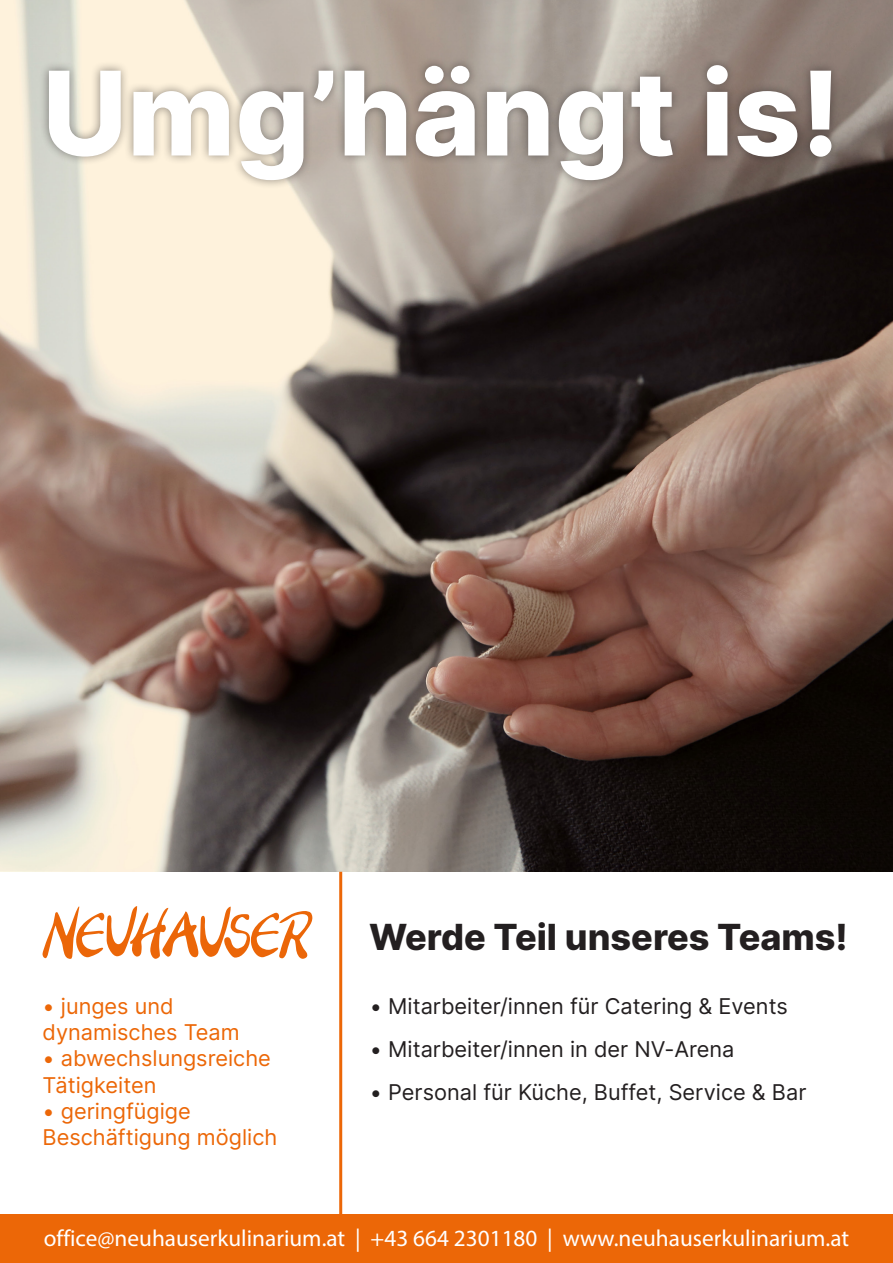
<style>
.page{position:relative;width:893px;height:1263px;background:#fff}
.page>*{position:absolute;margin:0;border:0;box-sizing:border-box;transform-origin:0 0}
.t1{font:800 116.55px "Inter";color:#fff}
.t2{font:800 36px "Inter";color:#231f20}
.t3{font:23.25px "Myriad Pro";color:#fff}
.t4{font:21.75px "Inter";color:#231f20}
.t5{font:21.75px/26.1px "Inter";color:#ec6707}
</style>
<div class="page">
<img style="left:0;top:0;width:893px;height:872px">
<div style="left:39px;top:56px;width:802px;height:134px;background:#231f20;opacity:.5"></div>
<div style="left:0;top:1214px;width:893px;height:49px;background:#ec6707"></div>
<svg style="left:43px;top:906px;width:269px;height:53px"></svg>
<hr style="left:339px;top:872px;width:3px;height:348px;background:#ec6707">
<p class="t1" style="left:43px;top:28px;width:799px">Umg’hängt is!</p>
<p class="t5" style="left:43px;top:993px;width:199px">• junges und dynamisches Team</p>
<p class="t5" style="left:43px;top:1045px;width:230px">• abwechslungsreiche<br>Tätigkeiten</p>
<p class="t5" style="left:43px;top:1097px;width:236px">• geringfügige<br>Beschäftigung möglich</p>
<p class="t2" style="left:369px;top:911px;width:480px">Werde Teil unseres Teams!</p>
<p class="t4" style="left:370px;top:990px;width:419px">• Mitarbeiter/innen für Catering &amp; Events</p>
<p class="t4" style="left:370px;top:1033px;width:366px">• Mitarbeiter/innen in der NV-Arena</p>
<p class="t4" style="left:370px;top:1077px;width:438px">• Personal für Küche, Buffet, Service &amp; Bar</p>
<p class="t3" style="left:44px;top:1224px;width:807px">office@neuhauserkulinarium.at | +43 664 2301180 | www.neuhauserkulinarium.at</p>
</div>
